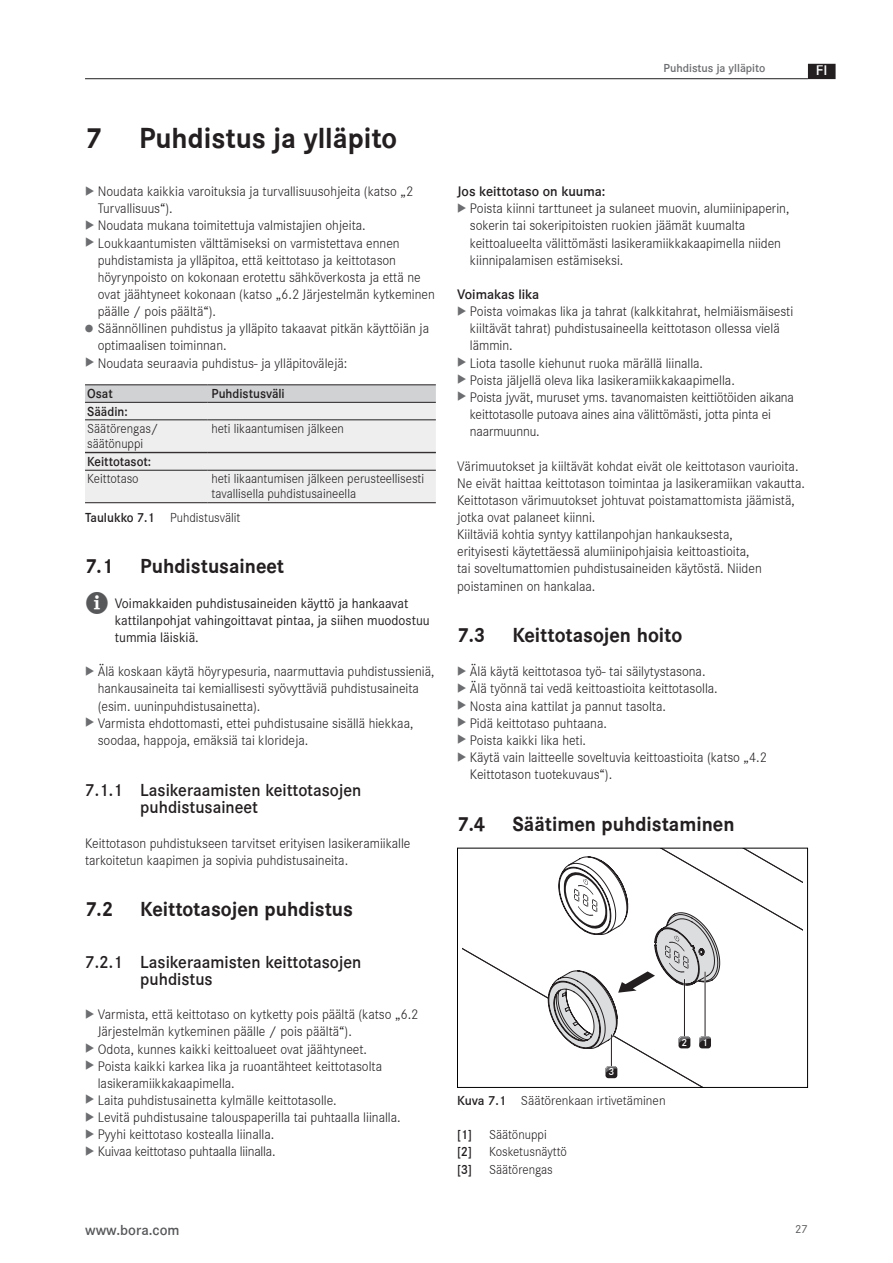
<style>
.page{position:relative;width:893px;height:1263px;background:#fff}
.page>*{position:absolute;margin:0;border:0;box-sizing:border-box;transform-origin:0 0}
.t1{font:700 30px "Corporate S Global";color:#231f20}
.t2{font:700 21px "Corporate S Global";color:#231f20}
.t3{font:600 18px/17.1px "Corporate S Global";color:#231f20}
.t4{font:600 15px "Corporate S Global";color:#57585a}
.t5{font:600 15px "Corporate S Global";color:#fff}
.Fließtext{font:300 14.25px/17.1px "Corporate S Global";color:#231f20}
.t6{font:14.25px/17.1px "Corporate S Global";color:#231f20}
.Subheadline_4{font:600 14.25px "Corporate S Global";color:#231f20}
.Table_Data{font:300 13.5px/15px "Corporate S Global";color:#231f20}
.Table_Head{font:600 13.5px "Corporate S Global";color:#231f20}
.Table_Data-2{font:600 13.5px "Corporate S Global";color:#231f20}
.t7{font:600 12px "Corporate S Global";color:#6c6d70}
.t8{font:12px "Corporate S Global";color:#57585a}
.t9{font:600 10.5px "Corporate S";color:#fff}
.s1{font-weight:600}
</style>
<div class="page">
<hr style="left:85px;top:78px;width:723px;height:1px;background:#231f20">
<div style="left:809px;top:65px;width:26px;height:13px;background:#231f20"></div>
<div style="left:808px;top:64px;width:28px;height:15px;border:2px solid #231f20"></div>
<svg style="left:462px;top:850px;width:341px;height:236px"></svg>
<svg style="left:548px;top:856px;width:172px;height:193px"></svg>
<hr style="left:611px;top:1035px;width:1px;height:34px;background:#231f20">
<div style="left:605px;top:1066px;width:12px;height:12px;background:#231f20;border-radius:3px"></div>
<svg style="left:605px;top:1066px;width:12px;height:10px"></svg>
<div style="left:457px;top:848px;width:351px;height:240px;border:1px solid #000"></div>
<svg style="left:85px;top:385px;width:351px;height:117px;background:#e4e4e5"></svg>
<hr style="left:85px;top:452px;width:122px;height:1px;background:#231f20">
<hr style="left:207px;top:452px;width:229px;height:1px;background:#231f20">
<hr style="left:85px;top:470px;width:122px;height:1px;background:#231f20">
<hr style="left:207px;top:470px;width:229px;height:1px;background:#231f20">
<hr style="left:85px;top:502px;width:122px;height:1px;background:#231f20">
<hr style="left:207px;top:502px;width:229px;height:1px;background:#231f20">
<p class="t1" style="left:85px;top:120px;width:314px">7 Puhdistus ja ylläpito</p>
<p class="Fließtext" style="left:98px;top:183px;width:317px">Noudata kaikkia varoituksia ja turvallisuusohjeita (katso „2<br>Turvallisuus“).</p>
<p class="Fließtext" style="left:98px;top:218px;width:270px">Noudata mukana toimitettuja valmistajien ohjeita.</p>
<p class="Fließtext" style="left:98px;top:235px;width:339px">Loukkaantumisten välttämiseksi on varmistettava ennen puhdistamista ja ylläpitoa, että keittotaso ja keittotason höyrynpoisto on kokonaan erotettu sähköverkosta ja että ne ovat jäähtyneet kokonaan (katso „6.2 Järjestelmän kytkeminen päälle / pois päältä“).</p>
<p class="Fließtext" style="left:98px;top:320px;width:333px">Säännöllinen puhdistus ja ylläpito takaavat pitkän käyttöiän ja optimaalisen toiminnan.</p>
<p class="Fließtext" style="left:98px;top:355px;width:251px">Noudata seuraavia puhdistus- ja ylläpitovälejä:</p>
<p class="Table_Head" style="left:87px;top:385px;width:27px">Osat</p>
<p class="Table_Head" style="left:212px;top:385px;width:75px">Puhdistusväli</p>
<p class="Table_Data-2" style="left:87px;top:403px;width:42px">Säädin:</p>
<p class="Table_Data" style="left:87px;top:421px;width:73px">Säätörengas/ säätönuppi</p>
<p class="Table_Data" style="left:212px;top:421px;width:134px">heti likaantumisen jälkeen</p>
<p class="Table_Data-2" style="left:87px;top:453px;width:66px">Keittotasot:</p>
<p class="Table_Data" style="left:87px;top:472px;width:53px">Keittotaso</p>
<p class="Table_Data" style="left:212px;top:472px;width:214px">heti likaantumisen jälkeen perusteellisesti tavallisella puhdistusaineella</p>
<p class="Table_Data" style="left:85px;top:510px;width:157px"><span class="s1">Taulukko 7.1</span> Puhdistusvälit</p>
<p class="t2" style="left:85px;top:554px;width:30px">7.1</p>
<p class="t2" style="left:140px;top:554px;width:145px">Puhdistusaineet</p>
<p class="t6" style="left:115px;top:594px;width:316px">Voimakkaiden puhdistusaineiden käyttö ja hankaavat kattilanpohjat vahingoittavat pintaa, ja siihen muodostuu tummia läiskiä.</p>
<p class="Fließtext" style="left:98px;top:663px;width:338px">Älä koskaan käytä höyrypesuria, naarmuttavia puhdistussieniä, hankausaineita tai kemiallisesti syövyttäviä puhdistusaineita (esim. uuninpuhdistusainetta).</p>
<p class="Fließtext" style="left:98px;top:715px;width:317px">Varmista ehdottomasti, ettei puhdistusaine sisällä hiekkaa, soodaa, happoja, emäksiä tai klorideja.</p>
<p class="t3" style="left:140px;top:781px;width:223px;text-indent:-55px">7.1.1 Lasikeraamisten keittotasojen puhdistusaineet</p>
<p class="Fließtext" style="left:85px;top:835px;width:327px">Keittotason puhdistukseen tarvitset erityisen lasikeramiikalle tarkoitetun kaapimen ja sopivia puhdistusaineita.</p>
<p class="t2" style="left:85px;top:897px;width:30px">7.2</p>
<p class="t2" style="left:140px;top:897px;width:214px">Keittotasojen puhdistus</p>
<p class="t3" style="left:140px;top:953px;width:223px;text-indent:-55px">7.2.1 Lasikeraamisten keittotasojen puhdistus</p>
<p class="Fließtext" style="left:98px;top:1006px;width:322px">Varmista, että keittotaso on kytketty pois päältä (katso „6.2<br>Järjestelmän kytkeminen päälle / pois päältä“).</p>
<p class="Fließtext" style="left:98px;top:1041px;width:271px">Odota, kunnes kaikki keittoalueet ovat jäähtyneet.</p>
<p class="Fließtext" style="left:98px;top:1058px;width:286px">Poista kaikki karkea lika ja ruoantähteet keittotasolta lasikeramiikkakaapimella.</p>
<p class="Fließtext" style="left:98px;top:1092px;width:241px">Laita puhdistusainetta kylmälle keittotasolle.</p>
<p class="Fließtext" style="left:98px;top:1109px;width:304px">Levitä puhdistusaine talouspaperilla tai puhtaalla liinalla.</p>
<p class="Fließtext" style="left:98px;top:1126px;width:178px">Pyyhi keittotaso kostealla liinalla.</p>
<p class="Fließtext" style="left:98px;top:1143px;width:179px">Kuivaa keittotaso puhtaalla liinalla.</p>
<p class="t4" style="left:85px;top:1221px;width:96px">www.bora.com</p>
<p class="t7" style="left:663px;top:61px;width:103px">Puhdistus ja ylläpito</p>
<p class="t5" style="left:816px;top:61px;width:13px">FI</p>
<p class="Subheadline_4" style="left:457px;top:183px;width:150px">Jos keittotaso on kuuma:</p>
<p class="Fließtext" style="left:470px;top:200px;width:321px">Poista kiinni tarttuneet ja sulaneet muovin, alumiinipaperin, sokerin tai sokeripitoisten ruokien jäämät kuumalta keittoalueelta välittömästi lasikeramiikkakaapimella niiden kiinnipalamisen estämiseksi.</p>
<p class="Subheadline_4" style="left:457px;top:286px;width:84px">Voimakas lika</p>
<p class="Fließtext" style="left:470px;top:303px;width:325px">Poista voimakas lika ja tahrat (kalkkitahrat, helmiäismäisesti kiiltävät tahrat) puhdistusaineella keittotason ollessa vielä lämmin.</p>
<p class="Fließtext" style="left:470px;top:355px;width:235px">Liota tasolle kiehunut ruoka märällä liinalla.</p>
<p class="Fließtext" style="left:470px;top:372px;width:266px">Poista jäljellä oleva lika lasikeramiikkakaapimella.</p>
<p class="Fließtext" style="left:470px;top:389px;width:326px">Poista jyvät, muruset yms. tavanomaisten keittiötöiden aikana keittotasolle putoava aines aina välittömästi, jotta pinta ei naarmuunnu.</p>
<p class="Fließtext" style="left:457px;top:458px;width:349px">Värimuutokset ja kiiltävät kohdat eivät ole keittotason vaurioita.<br>Ne eivät haittaa keittotason toimintaa ja lasikeramiikan vakautta.</p>
<p class="Fließtext" style="left:457px;top:492px;width:339px">Keittotason värimuutokset johtuvat poistamattomista jäämistä, jotka ovat palaneet kiinni.</p>
<p class="Fließtext" style="left:457px;top:526px;width:306px">Kiiltäviä kohtia syntyy kattilanpohjan hankauksesta, erityisesti käytettäessä alumiinipohjaisia keittoastioita, tai soveltumattomien puhdistusaineiden käytöstä. Niiden poistaminen on hankalaa.</p>
<p class="t2" style="left:457px;top:622px;width:30px">7.3</p>
<p class="t2" style="left:512px;top:622px;width:171px">Keittotasojen hoito</p>
<p class="Fließtext" style="left:470px;top:663px;width:237px">Älä käytä keittotasoa työ- tai säilytystasona.</p>
<p class="Fließtext" style="left:470px;top:680px;width:249px">Älä työnnä tai vedä keittoastioita keittotasolla.</p>
<p class="Fließtext" style="left:470px;top:698px;width:198px">Nosta aina kattilat ja pannut tasolta.</p>
<p class="Fließtext" style="left:470px;top:715px;width:139px">Pidä keittotaso puhtaana.</p>
<p class="Fließtext" style="left:470px;top:732px;width:118px">Poista kaikki lika heti.</p>
<p class="Fließtext" style="left:470px;top:749px;width:299px">Käytä vain laitteelle soveltuvia keittoastioita (katso „4.2<br>Keittotason tuotekuvaus“).</p>
<p class="t2" style="left:457px;top:811px;width:30px">7.4</p>
<p class="t2" style="left:512px;top:811px;width:224px">Säätimen puhdistaminen</p>
<p class="t9" style="left:609px;top:1064px;width:7px">3</p>
<p class="Table_Data" style="left:457px;top:1093px;width:210px"><span class="s1">Kuva 7.1</span> Säätörenkaan irtivetäminen</p>
<p class="Table_Head" style="left:457px;top:1127px;width:16px">[1]</p>
<p class="Table_Data" style="left:489px;top:1128px;width:59px">Säätönuppi</p>
<p class="Table_Head" style="left:457px;top:1144px;width:16px">[2]</p>
<p class="Table_Data" style="left:489px;top:1145px;width:79px">Kosketusnäyttö</p>
<p class="Table_Head" style="left:457px;top:1161px;width:16px">[3]</p>
<p class="Table_Data" style="left:489px;top:1162px;width:65px">Säätörengas</p>
<p class="t9" style="left:682px;top:1034px;width:7px">2</p>
<p class="t9" style="left:702px;top:1034px;width:7px">1</p>
<p class="t8" style="left:795px;top:1221px;width:14px">27</p>
</div>
